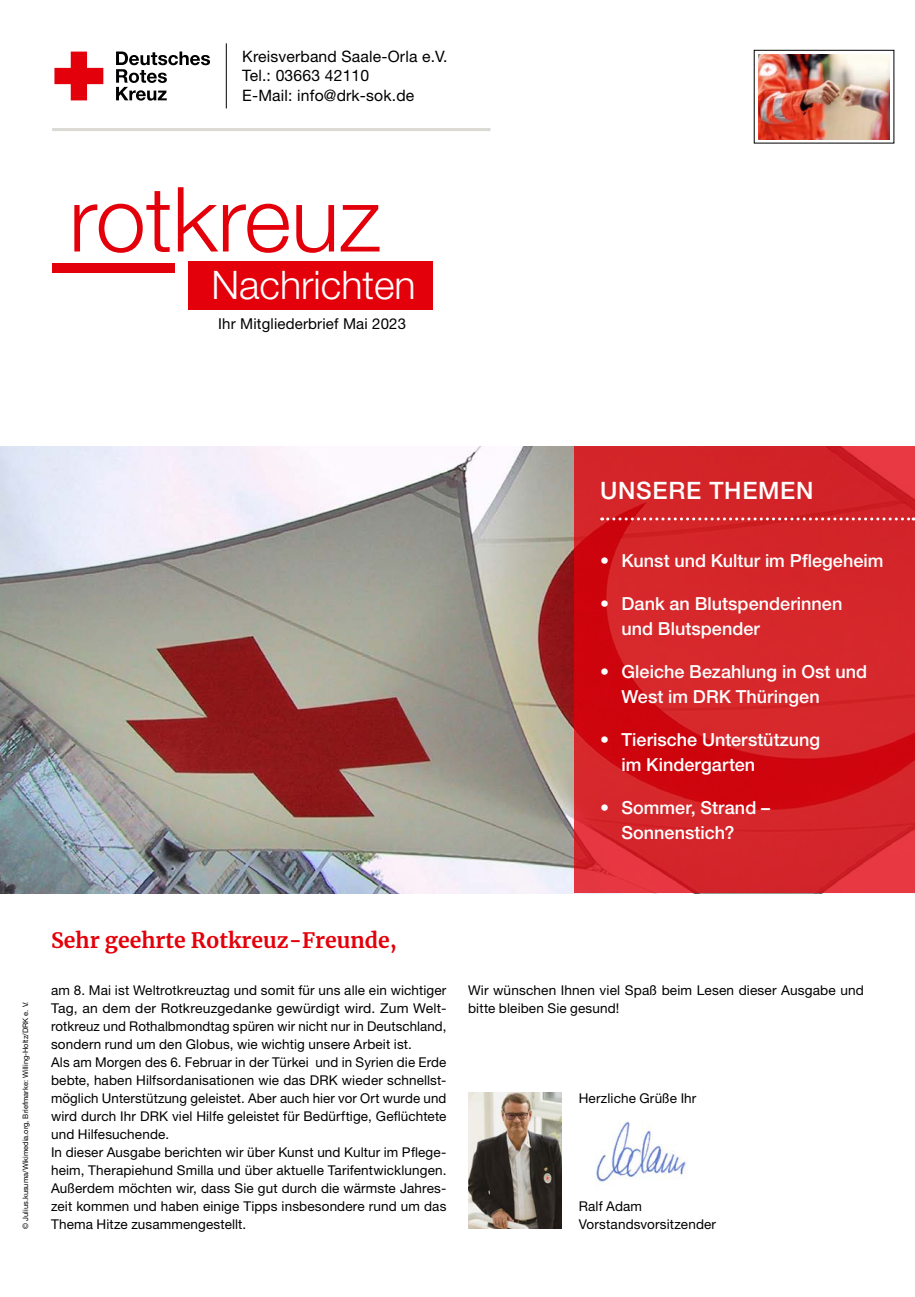
<style>
.page{position:relative;width:915px;height:1297px;background:#fff}
.page>*{position:absolute;margin:0;border:0;box-sizing:border-box;transform-origin:0 0}
.t1{font:300 90px "Helvetica Neue LT Std";color:#e3000b}
.t2{font:300 39.3px "Helvetica Neue LT Pro";color:#fff}
.t3{font:500 24px "Helvetica Neue LT Pro";letter-spacing:.03em;color:#fff}
.t4{font:700 21px "Merriweather";color:#e3000b}
.t5{font:500 18px/25.5px "Helvetica Neue LT Pro";color:#fff}
.t6{font:15.75px "Helvetica Neue LT Pro";letter-spacing:.01em;color:#000}
.t7{font:15px "Helvetica Neue LT Pro";letter-spacing:.01em;color:#000}
.MGB_Copy{font:13.5px/18px "Helvetica Neue LT Pro";letter-spacing:.01em;color:#000;text-align:justify}
.MGB_Fotocredits{font:7.5px "Helvetica Neue LT Pro";color:#000}
</style>
<div class="page">
<img style="left:0;top:447px;width:574px;height:446px">
<img style="left:758px;top:54px;width:131px;height:85px">
<div style="left:753px;top:50px;width:140px;height:93px;border:1px solid #000"></div>
<svg style="left:574px;top:446px;width:340px;height:447px;background:#d42126"></svg>
<svg style="left:54px;top:52px;width:49px;height:48px"></svg>
<svg style="left:116px;top:52px;width:94px;height:49px"></svg>
<hr style="left:52px;top:128px;width:438px;height:3px;background:#dad9d3">
<hr style="left:226px;top:43px;width:1px;height:65px;background:#000">
<div style="left:188px;top:261px;width:244px;height:49px;background:#e3000b"></div>
<div style="left:52px;top:263px;width:122px;height:9px;background:#e3000b"></div>
<svg style="left:601px;top:517px;width:312px;height:3px"></svg>
<img style="left:595px;top:1122px;width:92px;height:61px">
<img style="left:468px;top:1092px;width:93px;height:136px">
<p class="t6" style="left:242px;top:47px;width:206px">Kreisverband Saale-Orla e.V.</p>
<p class="t6" style="left:242px;top:66px;width:128px">Tel.: 03663 42110</p>
<p class="t6" style="left:242px;top:85px;width:173px">E-Mail: info@drk-sok.de</p>
<p class="t1" style="left:69px;top:164px;width:313px">rotkreuz</p>
<p class="t2" style="left:211px;top:261px;width:206px">Nachrichten</p>
<p class="t7" style="left:218px;top:314px;width:189px">Ihr Mitgliederbrief Mai 2023</p>
<p class="t3" style="left:600px;top:476px;width:215px">UNSERE THEMEN</p>
<p class="t5" style="left:600px;top:548px;width:285px">• Kunst und Kultur im Pflegeheim</p>
<p class="t5" style="left:621px;top:590px;width:222px;text-indent:-21px">• Dank an Blutspenderinnen und Blutspender</p>
<p class="t5" style="left:621px;top:658px;width:247px;text-indent:-21px">• Gleiche Bezahlung in Ost und<br>West im DRK Thüringen</p>
<p class="t5" style="left:621px;top:726px;width:200px;text-indent:-21px">• Tierische Unterstützung im Kindergarten</p>
<p class="t5" style="left:621px;top:794px;width:150px;text-indent:-21px">• Sommer, Strand –<br>Sonnenstich?</p>
<p class="MGB_Fotocredits" style="left:21px;top:1229px;width:229px;rotate:-90deg">© Julius.kusuma/Wikimedia.org, Briefmarke: Willing-Holtz/DRK e. V.</p>
<p class="t4" style="left:51px;top:926px;width:347px">Sehr geehrte Rotkreuz-Freunde,</p>
<p class="MGB_Copy" style="left:51px;top:980px;width:397px">am 8. Mai ist Weltrotkreuztag und somit für uns alle ein wichtiger Tag, an dem der Rotkreuzgedanke gewürdigt wird. Zum Welt&shy;rotkreuz und Rothalbmondtag spüren wir nicht nur in Deutschland, sondern rund um den Globus, wie wichtig unsere Arbeit ist.</p>
<p class="MGB_Copy" style="left:51px;top:1052px;width:397px">Als am Morgen des 6. Februar in der Türkei und in Syrien die Erde bebte, haben Hilfsordanisationen wie das DRK wieder schnellst&shy;möglich Unterstützung geleistet. Aber auch hier vor Ort wurde und wird durch Ihr DRK viel Hilfe geleistet für Bedürftige, Geflüchtete und Hilfesuchende.</p>
<p class="MGB_Copy" style="left:51px;top:1142px;width:397px">In dieser Ausgabe berichten wir über Kunst und Kultur im Pflege&shy;heim, Therapiehund Smilla und über aktuelle Tarifentwicklungen.<br>Außerdem möchten wir, dass Sie gut durch die wärmste Jahres&shy;zeit kommen und haben einige Tipps insbesondere rund um das Thema Hitze zusammengestellt.</p>
<p class="MGB_Copy" style="left:468px;top:980px;width:397px">Wir wünschen Ihnen viel Spaß beim Lesen dieser Ausgabe und bitte bleiben Sie gesund!</p>
<p class="MGB_Copy" style="left:578px;top:1088px;width:119px">Herzliche Grüße Ihr</p>
<p class="MGB_Copy" style="left:578px;top:1196px;width:65px">Ralf Adam</p>
<p class="MGB_Copy" style="left:578px;top:1214px;width:139px">Vorstandsvorsitzender</p>
</div>
